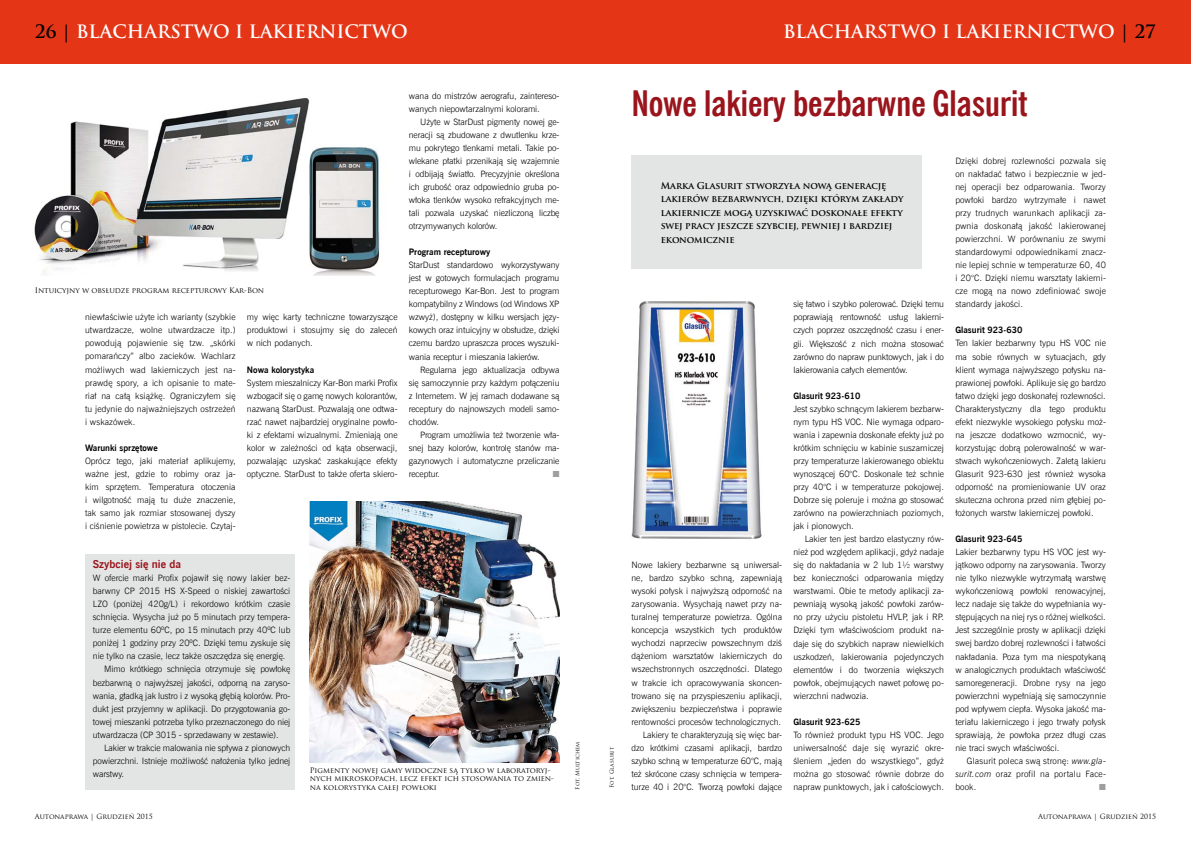
<style>
.page{position:relative;width:1191px;height:842px;background:#fff}
.page>*{position:absolute;margin:0;border:0;box-sizing:border-box;transform-origin:0 0}
.t1{font:700 35px "News Goth Cn EU";letter-spacing:-.01em;color:#9a141c}
.t2{font:700 18px "Trajan Pro";color:#fff}
.t3{font:700 11px "News Goth EU";color:#9a141c}
.t4{font:700 9.2px/13.5px "Trajan Pro";letter-spacing:-.01em;color:#000}
.t5{font:8.8px/13px "News Goth Lt EU";color:#000;text-align:justify}
.t6{font:700 8.8px "News Goth EU";color:#000}
.t7{font:8.8px "Zapf Dingbats ITC";color:#9c9e9f}
.t8{font:7.5px/8.5px "Trajan Pro";color:#000}
.t9{font:7px "Trajan Pro";color:#000}
.t10{font:5.5px "Trajan Pro";color:#000}
.s1{color:#000}
.s2{font-style:italic}
</style>
<div class="page">
<div style="left:0;top:0;width:595px;height:64px;background:#e53517"></div>
<div style="left:595px;top:0;width:596px;height:64px;background:#e53517"></div>
<div style="left:85px;top:554px;width:210px;height:235px;background:#e3e4e4"></div>
<img style="left:34px;top:98px;width:346px;height:178px">
<img style="left:310px;top:502px;width:249px;height:260px">
<div style="left:631px;top:155px;width:291px;height:114px;background:#e3e4e4"></div>
<img style="left:631px;top:302px;width:131px;height:237px">
<h2 class="t2" style="left:35px;top:20px;width:374px"><span class="s1">26 |</span> BLACHARSTWO I LAKIERNICTWO</h2>
<p class="t8" style="left:35px;top:286px;width:231px">Intuicyjny w obsłudze program recepturowy Kar-Bon</p>
<p class="t5" style="left:85px;top:311px;width:152px">niewłaściwie użyte ich warianty (szybkie utwardzacze, wolne utwardzacze itp.) powodują pojawienie się tzw. „skórki pomarańczy” albo zacieków. Wachlarz możliwych wad lakierniczych jest na&shy;prawdę spory, a ich opisanie to mate&shy;riał na całą książkę. Ograniczyłem się tu jedynie do najważniejszych ostrzeżeń i wskazówek.</p>
<p class="t6" style="left:85px;top:442px;width:74px">Warunki sprzętowe</p>
<p class="t5" style="left:85px;top:454px;width:152px">Oprócz tego, jaki materiał aplikujemy, ważne jest, gdzie to robimy oraz ja&shy;kim sprzętem. Temperatura otoczenia i wilgotność mają tu duże znaczenie, tak samo jak rozmiar stosowanej dyszy i ciśnienie powietrza w pistolecie. Czytaj-</p>
<p class="t5" style="left:247px;top:311px;width:152px">my więc karty techniczne towarzyszące produktowi i stosujmy się do zaleceń w nich podanych.</p>
<p class="t6" style="left:247px;top:364px;width:69px">Nowa kolorystyka</p>
<p class="t5" style="left:247px;top:376px;width:152px">System mieszalniczy Kar-Bon marki Profix wzbogacił się o gamę nowych kolorantów, nazwaną StarDust. Pozwalają one odtwa&shy;rzać nawet najbardziej oryginalne powło&shy;ki z efektami wizualnymi. Zmieniają one kolor w zależności od kąta obserwacji, pozwalając uzyskać zaskakujące efekty optyczne. StarDust to także oferta skiero-</p>
<p class="t5" style="left:409px;top:89px;width:152px">wana do mistrzów aerografu, zaintereso&shy;wanych niepowtarzalnymi kolorami.</p>
<p class="t5" style="left:409px;top:115px;width:152px;text-indent:11px">Użyte w StarDust pigmenty nowej ge&shy;neracji są zbudowane z dwutlenku krze&shy;mu pokrytego tlenkami metali. Takie po&shy;wlekane płatki przenikają się wzajemnie i odbijają światło. Precyzyjnie określona ich grubość oraz odpowiednio gruba po&shy;włoka tlenków wysoko refrakcyjnych me&shy;tali pozwala uzyskać niezliczoną liczbę otrzymywanych kolorów.</p>
<p class="t6" style="left:409px;top:246px;width:83px">Program recepturowy</p>
<p class="t5" style="left:409px;top:259px;width:152px">StarDust standardowo wykorzystywany jest w gotowych formulacjach programu recepturowego Kar-Bon. Jest to program kompatybilny z Windows (od Windows XP wzwyż), dostępny w kilku wersjach języ&shy;kowych oraz intuicyjny w obsłudze, dzięki czemu bardzo upraszcza proces wyszuki&shy;wania receptur i mieszania lakierów.</p>
<p class="t5" style="left:409px;top:363px;width:152px;text-indent:11px">Regularna jego aktualizacja odbywa się samoczynnie przy każdym połączeniu z Internetem. W jej ramach dodawane są receptury do najnowszych modeli samo&shy;chodów.</p>
<p class="t5" style="left:409px;top:428px;width:152px;text-indent:11px">Program umożliwia też tworzenie wła&shy;snej bazy kolorów, kontrolę stanów ma&shy;gazynowych i automatyczne przeliczanie receptur.</p>
<p class="t7" style="left:553px;top:470px;width:8px">■</p>
<p class="t3" style="left:93px;top:557px;width:90px">Szybciej się nie da</p>
<p class="t5" style="left:93px;top:572px;width:199px">W ofercie marki Profix pojawił się nowy lakier bez-</p>
<p class="t5" style="left:93px;top:585px;width:199px">barwny CP 2015 HS X-Speed o niskiej zawartości</p>
<p class="t5" style="left:93px;top:598px;width:199px">LZO (poniżej 420g/L) i rekordowo krótkim czasie</p>
<p class="t5" style="left:93px;top:611px;width:199px">schnięcia. Wysycha już po 5 minutach przy tempera-</p>
<p class="t5" style="left:93px;top:624px;width:199px">turze elementu 60ºC, po 15 minutach przy 40ºC lub</p>
<p class="t5" style="left:93px;top:637px;width:199px">poniżej 1 godziny przy 20ºC. Dzięki temu zyskuje się</p>
<p class="t5" style="left:93px;top:650px;width:194px">nie tylko na czasie, lecz także oszczędza się energię.</p>
<p class="t5" style="left:104px;top:663px;width:188px">Mimo krótkiego schnięcia otrzymuje się powłokę</p>
<p class="t5" style="left:93px;top:676px;width:199px">bezbarwną o najwyższej jakości, odporną na zaryso-</p>
<p class="t5" style="left:93px;top:689px;width:199px">wania, gładką jak lustro i z wysoką głębią kolorów. Pro-</p>
<p class="t5" style="left:93px;top:702px;width:199px">dukt jest przyjemny w aplikacji. Do przygotowania go-</p>
<p class="t5" style="left:93px;top:715px;width:199px">towej mieszanki potrzeba tylko przeznaczonego do niej</p>
<p class="t5" style="left:93px;top:728px;width:187px">utwardzacza (CP 3015 - sprzedawany w zestawie).</p>
<p class="t5" style="left:104px;top:741px;width:188px">Lakier w trakcie malowania nie spływa z pionowych</p>
<p class="t5" style="left:93px;top:754px;width:199px">powierzchni. Istnieje możliwość nałożenia tylko jednej</p>
<p class="t5" style="left:93px;top:767px;width:33px">warstwy.</p>
<p class="t9" style="left:35px;top:812px;width:119px">Autonaprawa | Grudzień 2015</p>
<p class="t8" style="left:310px;top:766px;width:246px">Pigmenty nowej gamy widoczne są tylko w laboratoryj&shy;nych mikroskopach, lecz efekt ich stosowania to zmien&shy;na kolorystyka całej powłoki</p>
<p class="t10" style="left:574px;top:789px;width:49px;rotate:-90deg">Fot. Multichem</p>
<h2 class="t2" style="left:783px;top:20px;width:374px">BLACHARSTWO I LAKIERNICTWO <span class="s1">| 27</span></h2>
<p class="t10" style="left:608px;top:788px;width:42px;rotate:-90deg">Fot. Glasurit</p>
<h1 class="t1" style="left:631px;top:81px;width:397px">Nowe lakiery bezbarwne Glasurit</h1>
<p class="t4" style="left:660px;top:179px;width:244px">Marka Glasurit stworzyła nową generację lakierów bezbarwnych, dzięki którym zakłady lakiernicze mogą uzyskiwać doskonałe efekty swej pracy jeszcze szybciej, pewniej i bardziej ekonomicznie</p>
<p class="t5" style="left:631px;top:559px;width:152px;text-align:right">Nowe lakiery bezbarwne są uniwersal&shy;ne, bardzo szybko schną, zapewniają wysoki połysk i najwyższą odporność na zarysowania. Wysychają nawet przy na&shy;turalnej temperaturze powietrza. Ogólna koncepcja wszystkich tych produktów wychodzi naprzeciw powszechnym dziś dążeniom warsztatów lakierniczych do wszechstronnych oszczędności. Dlatego w trakcie ich opracowywania skoncen&shy;trowano się na przyspieszeniu aplikacji, zwiększeniu bezpieczeństwa i poprawie rentowności procesów technologicznych.<br>Lakiery te charakteryzują się więc bar&shy;dzo krótkimi czasami aplikacji, bardzo szybko schną w temperaturze 60°C, mają też skrócone czasy schnięcia w tempera&shy;turze 40 i 20°C. Tworzą powłoki dające</p>
<p class="t5" style="left:793px;top:298px;width:152px">się łatwo i szybko polerować. Dzięki temu poprawiają rentowność usług lakierni&shy;czych poprzez oszczędność czasu i ener&shy;gii. Większość z nich można stosować zarówno do napraw punktowych, jak i do lakierowania całych elementów.</p>
<p class="t6" style="left:793px;top:390px;width:69px">Glasurit 923-610</p>
<p class="t5" style="left:793px;top:402px;width:152px">Jest szybko schnącym lakierem bezbarw&shy;nym typu HS VOC. Nie wymaga odparo&shy;wania i zapewnia doskonałe efekty już po krótkim schnięciu w kabinie suszarniczej przy temperaturze lakierowanego obiektu wynoszącej 60°C. Doskonale też schnie przy 40°C i w temperaturze pokojowej.<br>Dobrze się poleruje i można go stosować zarówno na powierzchniach poziomych, jak i pionowych.</p>
<p class="t5" style="left:793px;top:533px;width:152px;text-indent:11px">Lakier ten jest bardzo elastyczny rów&shy;nież pod względem aplikacji, gdyż nadaje się do nakładania w 2 lub 1½ warstwy bez konieczności odparowania między warstwami. Obie te metody aplikacji za&shy;pewniają wysoką jakość powłoki zarów&shy;no przy użyciu pistoletu HVLP, jak i RP.<br>Dzięki tym właściwościom produkt na&shy;daje się do szybkich napraw niewielkich uszkodzeń, lakierowania pojedynczych elementów i do tworzenia większych powłok, obejmujących nawet połowę po&shy;wierzchni nadwozia.</p>
<p class="t6" style="left:793px;top:716px;width:69px">Glasurit 923-625</p>
<p class="t5" style="left:793px;top:728px;width:152px">To również produkt typu HS VOC. Jego uniwersalność daje się wyrazić okre&shy;śleniem „jeden do wszystkiego”, gdyż można go stosować równie dobrze do napraw punktowych, jak i całościowych.</p>
<p class="t5" style="left:955px;top:154px;width:152px">Dzięki dobrej rozlewności pozwala się on nakładać łatwo i bezpiecznie w jed&shy;nej operacji bez odparowania. Tworzy powłoki bardzo wytrzymałe i nawet przy trudnych warunkach aplikacji za&shy;pwnia doskonałą jakość lakierowanej powierzchni. W porównaniu ze swymi standardowymi odpowiednikami znacz&shy;nie lepiej schnie w temperaturze 60, 40 i 20°C. Dzięki niemu warsztaty lakierni&shy;cze mogą na nowo zdefiniować swoje standardy jakości.</p>
<p class="t6" style="left:955px;top:325px;width:69px">Glasurit 923-630</p>
<p class="t5" style="left:955px;top:337px;width:152px">Ten lakier bezbarwny typu HS VOC nie ma sobie równych w sytuacjach, gdy klient wymaga najwyższego połysku na&shy;prawionej powłoki. Aplikuje się go bardzo łatwo dzięki jego doskonałej rozlewności.<br>Charakterystyczny dla tego produktu efekt niezwykle wysokiego połysku moż&shy;na jeszcze dodatkowo wzmocnić, wy&shy;korzystując dobrą polerowalność w war&shy;stwach wykończeniowych. Zaletą lakieru Glasurit 923-630 jest również wysoka odporność na promieniowanie UV oraz skuteczna ochrona przed nim głębiej po&shy;łożonych warstw lakierniczej powłoki.</p>
<p class="t6" style="left:955px;top:533px;width:69px">Glasurit 923-645</p>
<p class="t5" style="left:955px;top:546px;width:152px">Lakier bezbarwny typu HS VOC jest wy&shy;jątkowo odporny na zarysowania. Tworzy nie tylko niezwykle wytrzymałą warstwę wykończeniową powłoki renowacyjnej, lecz nadaje się także do wypełniania wy&shy;stępujących na niej rys o różnej wielkości.<br>Jest szczególnie prosty w aplikacji dzięki swej bardzo dobrej rozlewności i łatwości nakładania. Poza tym ma niespotykaną w analogicznych produktach właściwość samoregeneracji. Drobne rysy na jego powierzchni wypełniają się samoczynnie pod wpływem ciepła. Wysoka jakość ma&shy;teriału lakierniczego i jego trwały połysk sprawiają, że powłoka przez długi czas nie traci swych właściwości.</p>
<p class="t5" style="left:955px;top:754px;width:152px;text-indent:11px">Glasurit poleca swą stronę: <span class="s2">www.gla&shy;surit.com</span> oraz profil na portalu Face&shy;book.</p>
<p class="t7" style="left:1099px;top:783px;width:8px">■</p>
<p class="t9" style="left:1038px;top:812px;width:119px">Autonaprawa | Grudzień 2015</p>
</div>
